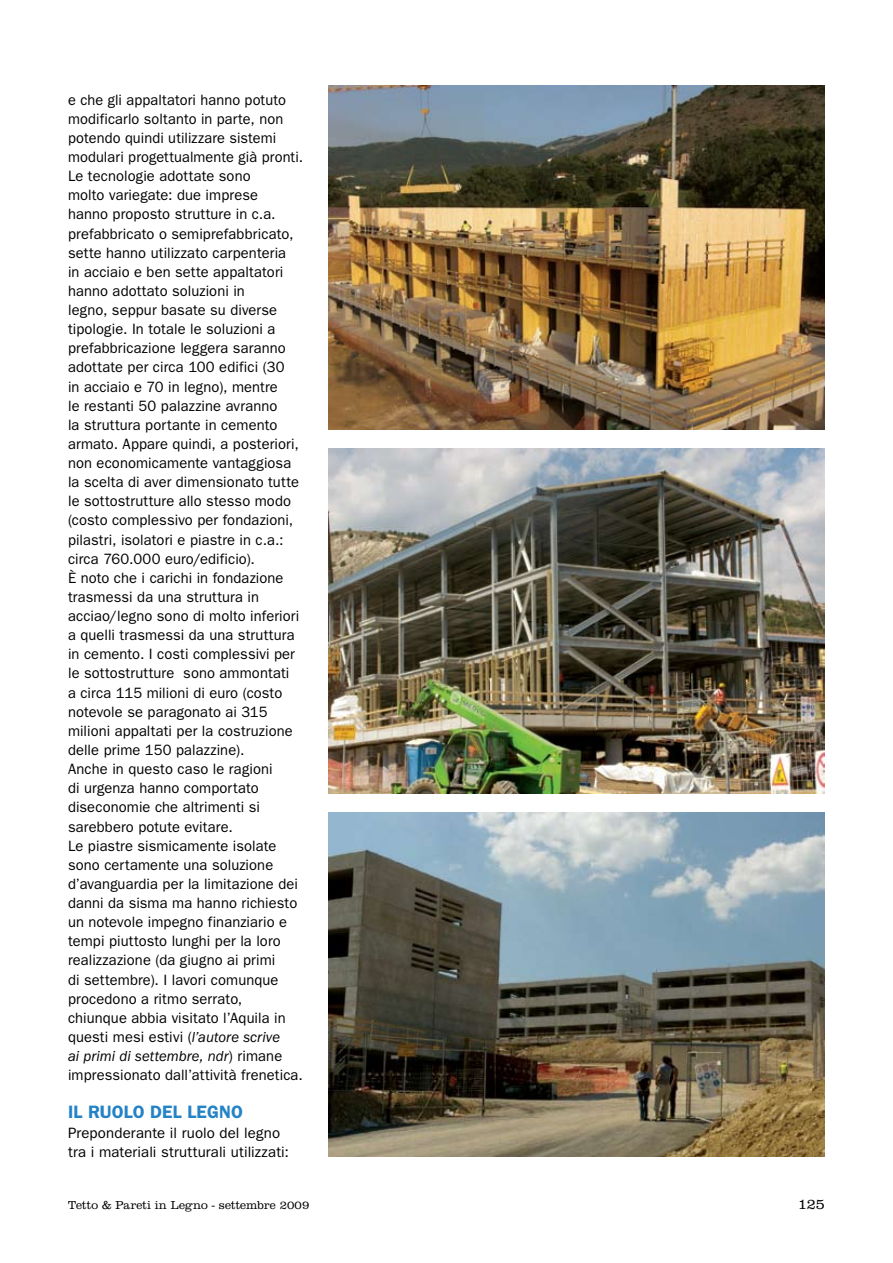
<style>
.page{position:relative;width:893px;height:1263px;background:#fff}
.page>*{position:absolute;margin:0;border:0;box-sizing:border-box;transform-origin:0 0}
.t1{font:600 18px "ITC Franklin Gothic Std";letter-spacing:.005em;color:#2483c6}
.t2{font:15px/19px "ITC Franklin Gothic Std";letter-spacing:.005em;color:#000}
.t3{font:300 15px "Clarendon LT Std";color:#000}
.t4{font:300 12px "Clarendon LT Std";color:#000}
.s1{font-style:italic}
</style>
<div class="page">
<img style="left:329px;top:86px;width:496px;height:344px">
<img style="left:329px;top:812px;width:496px;height:345px">
<img style="left:329px;top:449px;width:496px;height:344px">
<p class="t2" style="left:68px;top:90px;width:237px">e che gli appaltatori hanno potuto modificarlo soltanto in parte, non potendo quindi utilizzare sistemi modulari progettualmente già pronti.<br>Le tecnologie adottate sono<br>molto variegate: due imprese<br>hanno proposto strutture in c.a. prefabbricato o semiprefabbricato, sette hanno utilizzato carpenteria<br>in acciaio e ben sette appaltatori hanno adottato soluzioni in<br>legno, seppur basate su diverse tipologie. In totale le soluzioni a prefabbricazione leggera saranno adottate per circa 100 edifici (30<br>in acciaio e 70 in legno), mentre<br>le restanti 50 palazzine avranno<br>la struttura portante in cemento armato. Appare quindi, a posteriori, non economicamente vantaggiosa la scelta di aver dimensionato tutte le sottostrutture allo stesso modo (costo complessivo per fondazioni, pilastri, isolatori e piastre in c.a.: circa 760.000 euro/edificio).<br>È noto che i carichi in fondazione trasmessi da una struttura in acciao/legno sono di molto inferiori a quelli trasmessi da una struttura in cemento. I costi complessivi per le sottostrutture sono ammontati<br>a circa 115 milioni di euro (costo notevole se paragonato ai 315 milioni appaltati per la costruzione delle prime 150 palazzine).<br>Anche in questo caso le ragioni<br>di urgenza hanno comportato diseconomie che altrimenti si sarebbero potute evitare.<br>Le piastre sismicamente isolate sono certamente una soluzione d’avanguardia per la limitazione dei danni da sisma ma hanno richiesto un notevole impegno finanziario e tempi piuttosto lunghi per la loro realizzazione (da giugno ai primi<br>di settembre). I lavori comunque procedono a ritmo serrato, chiunque abbia visitato l’Aquila in questi mesi estivi (<span class="s1">l’autore scrive<br>ai primi di settembre, ndr</span>) rimane impressionato dall’attività frenetica.</p>
<p class="t1" style="left:68px;top:1101px;width:176px">IL RUOLO DEL LEGNO</p>
<p class="t2" style="left:68px;top:1123px;width:223px">Preponderante il ruolo del legno tra i materiali strutturali utilizzati:</p>
<p class="t4" style="left:68px;top:1198px;width:243px">Tetto &amp; Pareti in Legno - settembre 2009</p>
<p class="t3" style="left:798px;top:1195px;width:28px">125</p>
</div>
